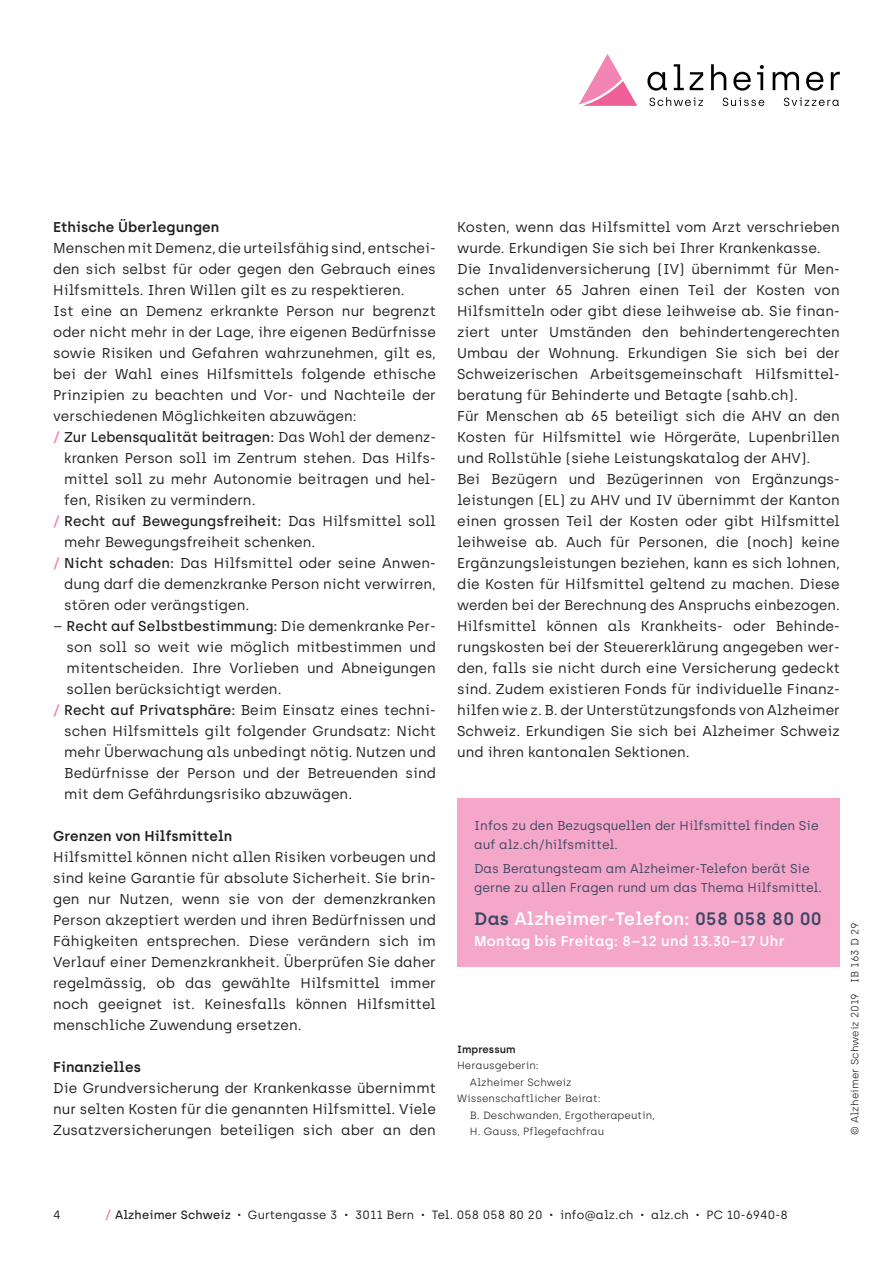
<style>
.page{position:relative;width:893px;height:1263px;background:#fff}
.page>*{position:absolute;margin:0;border:0;box-sizing:border-box;transform-origin:0 0}
.t1{font:600 18px "Archia";letter-spacing:.02em;color:#fff}
.t2{font:14.25px/21px "Archia";letter-spacing:.005em;color:#231f20;text-align:justify}
.t3{font:500 14.25px "Archia";letter-spacing:.005em;color:#231f20}
.t4{font:600 14.25px "Archia";letter-spacing:.005em;color:#231f20}
.t5{font:600 14.25px "Archia";letter-spacing:.02em;color:#fff}
.t6{font:12.75px/19.5px "Archia";letter-spacing:.005em;color:#3c4763}
.t7{font:12px "Archia";letter-spacing:.015em;color:#231f20}
.t8{font:300 10.5px "Archia";letter-spacing:.005em;color:#231f20}
.t9{font:600 10.5px "Archia";letter-spacing:.005em;color:#231f20}
.s1{font-weight:600;color:#f284b4}
.s2{font-weight:400}
.s3{font-weight:500}
.s4{color:#3c4763}
.s5{font-weight:600;font-size:12.75px;color:#f284b4}
.s6{font-weight:500;font-size:6.75px}
.s7{font-size:6.75px}
</style>
<div class="page">
<svg style="left:579px;top:54px;width:58px;height:52px"></svg>
<svg style="left:647px;top:72px;width:20px;height:19px"></svg>
<svg style="left:674px;top:64px;width:10px;height:26px"></svg>
<svg style="left:690px;top:72px;width:13px;height:18px"></svg>
<svg style="left:711px;top:64px;width:15px;height:26px"></svg>
<svg style="left:733px;top:72px;width:18px;height:19px"></svg>
<svg style="left:757px;top:65px;width:7px;height:25px"></svg>
<svg style="left:773px;top:72px;width:26px;height:18px"></svg>
<svg style="left:806px;top:72px;width:17px;height:19px"></svg>
<svg style="left:831px;top:72px;width:9px;height:18px"></svg>
<svg style="left:649px;top:97px;width:54px;height:9px"></svg>
<svg style="left:723px;top:97px;width:41px;height:9px"></svg>
<svg style="left:784px;top:97px;width:55px;height:9px"></svg>
<div style="left:457px;top:799px;width:383px;height:168px;background:#f5a7ca"></div>
<p class="t4" style="left:53px;top:218px;width:168px">Ethische Überlegungen</p>
<p class="t2" style="left:53px;top:237px;width:382px">Menschen mit Demenz, die urteilsfähig sind, entschei-</p>
<p class="t2" style="left:53px;top:258px;width:384px">den sich selbst für oder gegen den Gebrauch eines</p>
<p class="t2" style="left:53px;top:279px;width:353px">Hilfsmittels. Ihren Willen gilt es zu respektieren.</p>
<p class="t2" style="left:53px;top:300px;width:384px">Ist eine an Demenz erkrankte Person nur begrenzt</p>
<p class="t2" style="left:53px;top:321px;width:384px">oder nicht mehr in der Lage, ihre eigenen Bedürfnisse</p>
<p class="t2" style="left:53px;top:342px;width:384px">sowie Risiken und Gefahren wahrzunehmen, gilt es,</p>
<p class="t2" style="left:53px;top:363px;width:384px">bei der Wahl eines Hilfsmittels folgende ethische</p>
<p class="t2" style="left:53px;top:384px;width:384px">Prinzipien zu beachten und Vor- und Nachteile der</p>
<p class="t2" style="left:53px;top:405px;width:305px">verschiedenen Möglichkeiten abzuwägen:</p>
<p class="t3" style="left:53px;top:428px;width:382px"><span class="s1">/</span> Zur Lebensqualität beitragen: <span class="s2">Das Wohl der demenz-</span></p>
<p class="t2" style="left:64px;top:447px;width:371px">kranken Person soll im Zentrum stehen. Das Hilfs-</p>
<p class="t2" style="left:64px;top:468px;width:373px">mittel soll zu mehr Autonomie beitragen und hel-</p>
<p class="t2" style="left:64px;top:489px;width:193px">fen, Risiken zu vermindern.</p>
<p class="t3" style="left:53px;top:512px;width:384px"><span class="s1">/</span> Recht auf Bewegungsfreiheit: <span class="s2">Das Hilfsmittel soll</span></p>
<p class="t2" style="left:64px;top:531px;width:253px">mehr Bewegungsfreiheit schenken.</p>
<p class="t2" style="left:53px;top:552px;width:382px"><span class="s1">/</span> <span class="s3">Nicht schaden:</span> Das Hilfsmittel oder seine Anwen-</p>
<p class="t2" style="left:64px;top:573px;width:373px">dung darf die demenzkranke Person nicht verwirren,</p>
<p class="t2" style="left:64px;top:594px;width:187px">stören oder verängstigen.</p>
<p class="t3" style="left:53px;top:617px;width:382px"><span class="s2">–</span> Recht auf Selbstbestimmung: <span class="s2">Die demenkranke Per-</span></p>
<p class="t2" style="left:67px;top:636px;width:371px">son soll so weit wie möglich mitbestimmen und</p>
<p class="t2" style="left:67px;top:657px;width:371px">mitentscheiden. Ihre Vorlieben und Abneigungen</p>
<p class="t2" style="left:67px;top:678px;width:216px">sollen berücksichtigt werden.</p>
<p class="t2" style="left:53px;top:699px;width:384px"><span class="s1">/</span> <span class="s3">Recht auf Privatsphäre:</span> Beim Einsatz eines techni-</p>
<p class="t2" style="left:64px;top:720px;width:373px">schen Hilfsmittels gilt folgender Grundsatz: Nicht</p>
<p class="t2" style="left:64px;top:741px;width:373px">mehr Überwachung als unbedingt nötig. Nutzen und</p>
<p class="t2" style="left:64px;top:762px;width:373px">Bedürfnisse der Person und der Betreuenden sind</p>
<p class="t2" style="left:64px;top:783px;width:289px">mit dem Gefährdungsrisiko abzuwägen.</p>
<p class="t4" style="left:53px;top:827px;width:181px">Grenzen von Hilfsmitteln</p>
<p class="t2" style="left:53px;top:846px;width:384px">Hilfsmittel können nicht allen Risiken vorbeugen und sind keine Garantie für absolute Sicherheit. Sie brin&shy;gen nur Nutzen, wenn sie von der demenzkranken Person akzeptiert werden und ihren Bedürfnissen und Fähigkeiten entsprechen. Diese verändern sich im Verlauf einer Demenzkrankheit. Überprüfen Sie daher regelmässig, ob das gewählte Hilfsmittel immer noch geeignet ist. Keinesfalls können Hilfsmittel menschliche Zuwendung ersetzen.</p>
<p class="t4" style="left:53px;top:1058px;width:89px">Finanzielles</p>
<p class="t2" style="left:53px;top:1077px;width:384px">Die Grundversicherung der Krankenkasse übernimmt nur selten Kosten für die genannten Hilfsmittel. Viele Zusatzversicherungen beteiligen sich aber an den</p>
<p class="t2" style="left:457px;top:216px;width:384px;text-align:left">Kosten, wenn das Hilfsmittel vom Arzt verschrieben wurde. Erkundigen Sie sich bei Ihrer Krankenkasse.<br>Die Invalidenversicherung (IV) übernimmt für Men&shy;schen unter 65 Jahren einen Teil der Kosten von Hilfsmitteln oder gibt diese leihweise ab. Sie finan&shy;ziert unter Umständen den behindertengerechten Umbau der Wohnung. Erkundigen Sie sich bei der Schweizerischen Arbeitsgemeinschaft Hilfsmittel&shy;beratung für Behinderte und Betagte (sahb.ch).<br>Für Menschen ab 65 beteiligt sich die AHV an den Kosten für Hilfsmittel wie Hörgeräte, Lupenbrillen und Rollstühle (siehe Leistungskatalog der AHV).<br>Bei Bezügern und Bezügerinnen von Ergänzungs&shy;leistungen (EL) zu AHV und IV übernimmt der Kanton einen grossen Teil der Kosten oder gibt Hilfsmittel leihweise ab. Auch für Personen, die (noch) keine Ergänzungsleistungen beziehen, kann es sich lohnen, die Kosten für Hilfsmittel geltend zu machen. Diese werden bei der Berechnung des Anspruchs einbezogen.<br>Hilfsmittel können als Krankheits- oder Behinde&shy;rungskosten bei der Steuererklärung angegeben wer&shy;den, falls sie nicht durch eine Versicherung gedeckt sind. Zudem existieren Fonds für individuelle Finanz&shy;hilfen wie z. B. der Unterstützungsfonds von Alzheimer Schweiz. Erkundigen Sie sich bei Alzheimer Schweiz und ihren kantonalen Sektionen.</p>
<p class="t6" style="left:474px;top:815px;width:346px">Infos zu den Bezugsquellen der Hilfsmittel finden Sie auf alz.ch/hilfsmittel.</p>
<p class="t6" style="left:474px;top:858px;width:349px">Das Beratungsteam am Alzheimer-Telefon berät Sie gerne zu allen Fragen rund um das Thema Hilfsmittel.</p>
<p class="t1" style="left:474px;top:908px;width:349px"><span class="s4">Das</span> Alzheimer-Telefon: <span class="s4">058 058 80 00</span></p>
<p class="t5" style="left:474px;top:932px;width:312px">Montag bis Freitag: 8–12 und 13.30–17 Uhr</p>
<p class="t9" style="left:457px;top:1043px;width:60px">Impressum</p>
<p class="t8" style="left:457px;top:1059px;width:83px">Herausgeberin:</p>
<p class="t8" style="left:470px;top:1076px;width:103px">Alzheimer Schweiz</p>
<p class="t8" style="left:457px;top:1092px;width:145px">Wissenschaftlicher Beirat:</p>
<p class="t8" style="left:470px;top:1109px;width:187px">B. Deschwanden, Ergotherapeutin,</p>
<p class="t8" style="left:470px;top:1125px;width:136px">H. Gauss, Pflegefachfrau</p>
<p class="t8" style="left:848px;top:1135px;width:214px;rotate:-90deg">© Alzheimer Schweiz 2019 IB 163 D 29</p>
<p class="t7" style="left:53px;top:1207px;width:9px">4</p>
<p class="t7" style="left:105px;top:1207px;width:684px"><span class="s5">/</span> <span class="s3">Alzheimer Schweiz</span> <span class="s6">•</span> Gurtengasse 3 <span class="s7">•</span> 3011 Bern <span class="s7">•</span> Tel. 058 058 80 20 <span class="s7">•</span> info@alz.ch <span class="s7">•</span> alz.ch <span class="s7">•</span> PC 10-6940-8</p>
</div>
